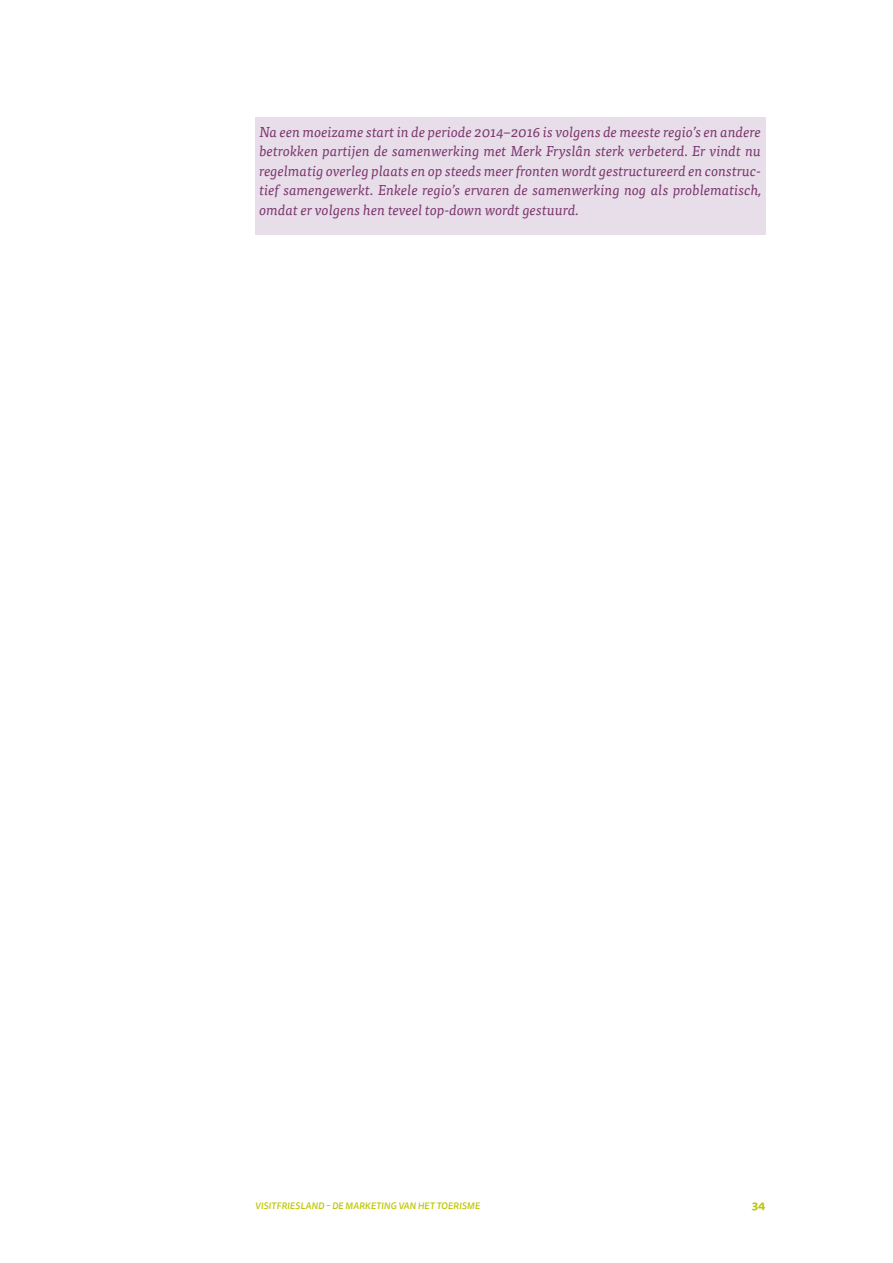
<style>
.page{position:relative;width:893px;height:1263px;background:#fff}
.page>*{position:absolute;margin:0;border:0;box-sizing:border-box;transform-origin:0 0}
.intermezzo{font:italic 14.4px/19.5px "Tisa OT";color:#7c376f;text-align:justify}
.t1{font:700 11.4px "Tisa Sans OT";color:#bdc600}
.t2{font:italic 500 9.3px "Tisa Sans OT";letter-spacing:.01em;color:#bdc600}
</style>
<div class="page">
<div style="left:255px;top:117px;width:510px;height:117px;background:#e8dee9"></div>
<p class="intermezzo" style="left:259px;top:122px;width:503px">Na een moeizame start in de periode 2014–2016 is volgens de meeste regio’s en andere betrokken partijen de samenwerking met Merk Fryslân sterk verbeterd. Er vindt nu regelmatig overleg plaats en op steeds meer fronten wordt gestructureerd en construc&shy;tief samengewerkt. Enkele regio’s ervaren de samenwerking nog als problematisch, omdat er volgens hen teveel top-down wordt gestuurd.</p>
<p class="t2" style="left:255px;top:1200px;width:226px">VISITFRIESLAND – DE MARKETING VAN HET TOERISME</p>
<p class="t1" style="left:752px;top:1198px;width:15px">34</p>
</div>
